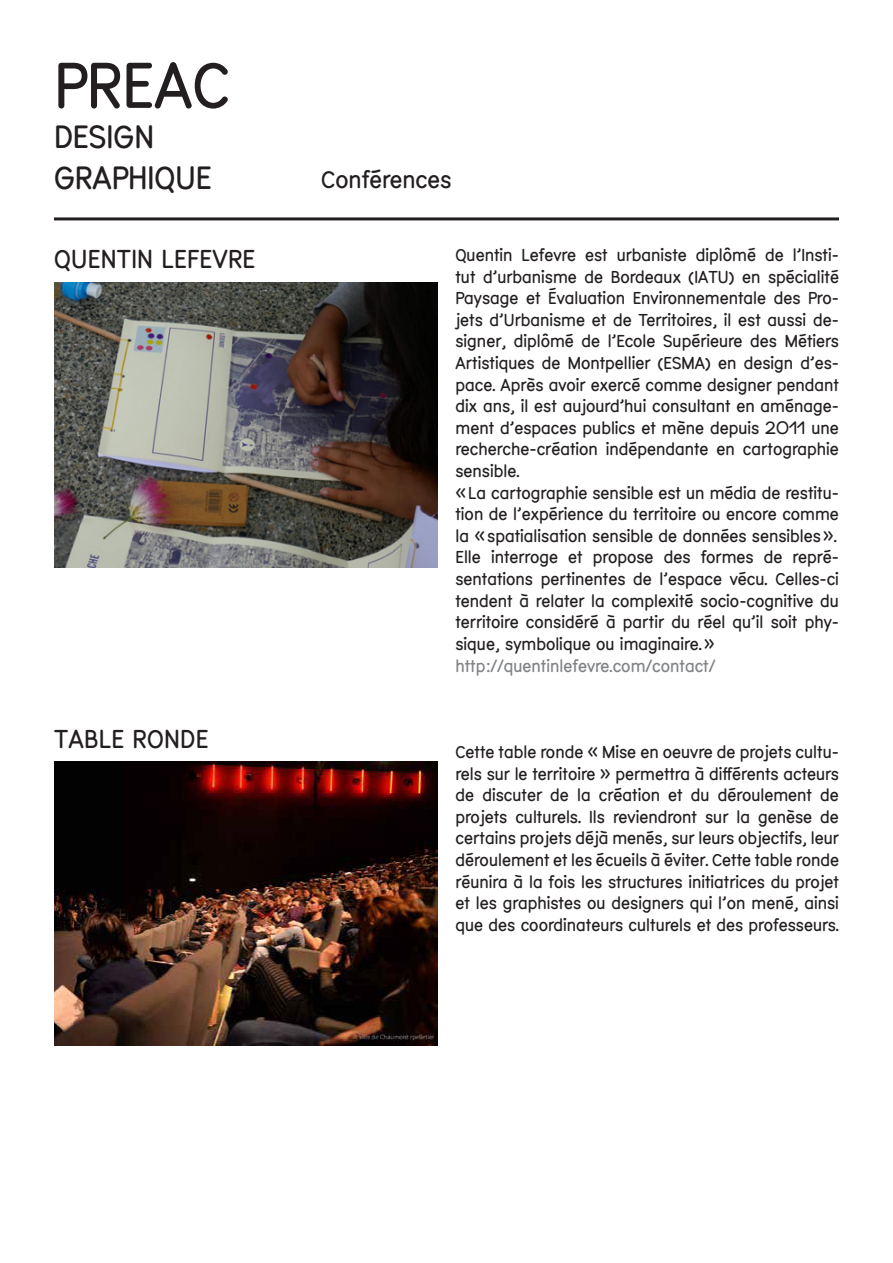
<style>
.page{position:relative;width:893px;height:1263px;background:#fff}
.page>*{position:absolute;margin:0;border:0;box-sizing:border-box;transform-origin:0 0}
.t1{font:67.35px "Bza";color:#231f20}
.t2{font:33.6px/40.3px "Bza";color:#231f20}
.t3{font:27px "Bza";letter-spacing:.01em;color:#231f20}
.t4{font:25.2px "Bza";color:#231f20}
.t5{font:18px/21.6px "Bza";color:#231f20}
.t6{font:18px "Bza";color:#808285}
</style>
<div class="page">
<hr style="left:54px;top:217px;width:785px;height:3px;background:#231f20">
<img style="left:54px;top:761px;width:383px;height:285px">
<img style="left:54px;top:283px;width:383px;height:284px">
<h1 class="t1" style="left:54px;top:42px;width:178px">PREAC</h1>
<h2 class="t2" style="left:54px;top:117px;width:159px">DESIGN<br>GRAPHIQUE</h2>
<h3 class="t3" style="left:54px;top:242px;width:32px">Quentin</h3>
<h3 class="t3" style="left:162px;top:242px;width:95px">LEFEVRE</h3>
<h3 class="t3" style="left:54px;top:721px;width:156px">TABLE RONDE</h3>
<h3 class="t4" style="left:321px;top:163px;width:132px">Conférences</h3>
<p class="t5" style="left:455px;top:244px;width:385px">Quentin Lefevre est urbaniste diplômé de l’Insti&shy;tut d’urbanisme de Bordeaux (IATU) en spécialité Paysage et Évaluation Environnementale des Pro&shy;jets d’Urbanisme et de Territoires, il est aussi de&shy;signer, diplômé de l’Ecole Supérieure des Métiers Artistiques de Montpellier (ESMA) en design d’es&shy;pace. Après avoir exercé comme designer pendant dix ans, il est aujourd’hui consultant en aménage&shy;ment d’espaces publics et mène depuis 2011 une recherche-création indépendante en cartographie sensible.<br>«La cartographie sensible est un média de restitu&shy;tion de l’expérience du territoire ou encore comme la «spatialisation sensible de données sensibles».<br>Elle interroge et propose des formes de repré&shy;sentations pertinentes de l’espace vécu. Celles-ci tendent à relater la complexité socio-cognitive du territoire considéré à partir du réel qu’il soit phy&shy;sique, symbolique ou imaginaire.»</p>
<p class="t6" style="left:455px;top:654px;width:262px">http://quentinlefevre.com/contact/</p>
<p class="t5" style="left:455px;top:741px;width:385px;text-align:justify">Cette table ronde « Mise en oeuvre de projets cultu&shy;rels sur le territoire » permettra à différents acteurs de discuter de la création et du déroulement de projets culturels. Ils reviendront sur la genèse de certains projets déjà menés, sur leurs objectifs, leur déroulement et les écueils à éviter. Cette table ronde réunira à la fois les structures initiatrices du projet et les graphistes ou designers qui l’on mené, ainsi que des coordinateurs culturels et des professeurs.</p>
</div>
